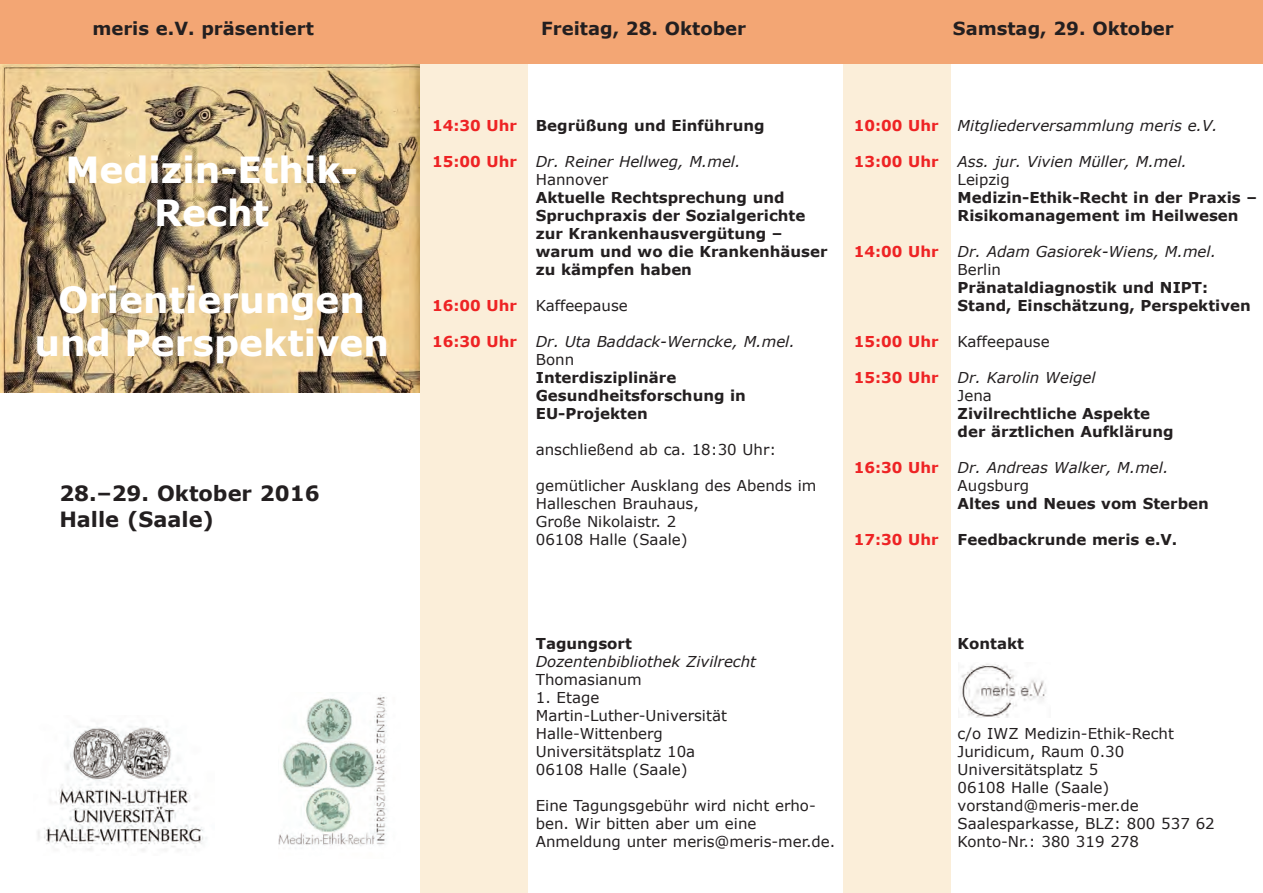
<style>
.page{position:relative;width:1263px;height:893px;background:#fff}
.page>*{position:absolute;margin:0;border:0;box-sizing:border-box;transform-origin:0 0}
.t1{font:700 36px/43.2px "Verdana";color:#fff;text-align:center}
.t2{font:700 21px/25.2px "Verdana";color:#231f20}
.t3{font:700 18px "Verdana";color:#231f20}
.t4{font:15px/18px "Verdana";color:#231f20}
.t5{font:700 15px/18px "Verdana";color:#231f20}
.t6{font:italic 15px "Verdana";color:#231f20}
.t7{font:700 15px "Verdana";color:#ee2324}
</style>
<div class="page">
<div style="left:421px;top:64px;width:107px;height:829px;background:#fbeed9"></div>
<img style="left:38px;top:726px;width:169px;height:125px">
<img style="left:278px;top:695px;width:109px;height:151px">
<div style="left:417px;top:0;width:426px;height:64px;background:#f3a674"></div>
<div style="left:843px;top:64px;width:107px;height:829px;background:#fbeed9"></div>
<div style="left:842px;top:0;width:421px;height:64px;background:#f3a674"></div>
<img style="left:0;top:65px;width:419px;height:327px">
<img style="left:958px;top:663px;width:89px;height:54px">
<div style="left:0;top:0;width:421px;height:64px;background:#f3a674"></div>
<p class="t3" style="left:92px;top:17px;width:223px">meris e.V. präsentiert</p>
<h1 class="t1" style="left:65px;top:147px;width:294px">Medizin-Ethik-<br>Recht</h1>
<h1 class="t1" style="left:35px;top:277px;width:356px">Orientierungen und Perspektiven</h1>
<h2 class="t2" style="left:59px;top:480px;width:262px">28.–29. Oktober 2016<br>Halle (Saale)</h2>
<p class="t3" style="left:541px;top:17px;width:207px">Freitag, 28. Oktober</p>
<p class="t3" style="left:953px;top:17px;width:222px">Samstag, 29. Oktober</p>
<p class="t7" style="left:432px;top:115px;width:86px">14:30 Uhr</p>
<p class="t7" style="left:432px;top:151px;width:86px">15:00 Uhr</p>
<p class="t7" style="left:432px;top:295px;width:86px">16:00 Uhr</p>
<p class="t7" style="left:432px;top:331px;width:86px">16:30 Uhr</p>
<p class="t5" style="left:536px;top:116px;width:230px">Begrüßung und Einführung</p>
<p class="t6" style="left:536px;top:151px;width:206px">Dr. Reiner Hellweg, M.mel.</p>
<p class="t4" style="left:536px;top:170px;width:74px">Hannover</p>
<p class="t5" style="left:536px;top:188px;width:293px">Aktuelle Rechtsprechung und<br>Spruchpraxis der Sozialgerichte zur Krankenhausvergütung – warum und wo die Krankenhäuser zu kämpfen haben</p>
<p class="t4" style="left:536px;top:296px;width:94px">Kaffeepause</p>
<p class="t6" style="left:536px;top:331px;width:261px">Dr. Uta Baddack-Werncke, M.mel.</p>
<p class="t4" style="left:536px;top:350px;width:40px">Bonn</p>
<p class="t5" style="left:536px;top:368px;width:212px">Interdisziplinäre<br>Gesundheitsforschung in<br>EU-Projekten</p>
<p class="t4" style="left:536px;top:440px;width:242px">anschließend ab ca. 18:30 Uhr:</p>
<p class="t4" style="left:536px;top:476px;width:282px">gemütlicher Ausklang des Abends im<br>Halleschen Brauhaus,<br>Große Nikolaistr. 2<br>06108 Halle (Saale)</p>
<p class="t7" style="left:854px;top:115px;width:86px">10:00 Uhr</p>
<p class="t7" style="left:854px;top:151px;width:86px">13:00 Uhr</p>
<p class="t7" style="left:854px;top:241px;width:86px">14:00 Uhr</p>
<p class="t7" style="left:854px;top:331px;width:86px">15:00 Uhr</p>
<p class="t7" style="left:854px;top:367px;width:86px">15:30 Uhr</p>
<p class="t7" style="left:854px;top:457px;width:86px">16:30 Uhr</p>
<p class="t7" style="left:854px;top:529px;width:86px">17:30 Uhr</p>
<p class="t6" style="left:958px;top:115px;width:262px">Mitgliederversammlung meris e.V.</p>
<p class="t6" style="left:958px;top:151px;width:231px">Ass. jur. Vivien Müller, M.mel.</p>
<p class="t4" style="left:958px;top:170px;width:54px">Leipzig</p>
<p class="t5" style="left:958px;top:188px;width:301px">Medizin-Ethik-Recht in der Praxis –<br>Risikomanagement im Heilwesen</p>
<p class="t6" style="left:958px;top:241px;width:260px">Dr. Adam Gasiorek-Wiens, M.mel.</p>
<p class="t4" style="left:958px;top:260px;width:45px">Berlin</p>
<p class="t5" style="left:958px;top:278px;width:295px">Pränataldiagnostik und NIPT:<br>Stand, Einschätzung, Perspektiven</p>
<p class="t4" style="left:958px;top:332px;width:94px">Kaffeepause</p>
<p class="t6" style="left:958px;top:367px;width:139px">Dr. Karolin Weigel</p>
<p class="t4" style="left:958px;top:386px;width:36px">Jena</p>
<p class="t5" style="left:958px;top:404px;width:218px">Zivilrechtliche Aspekte der ärztlichen Aufklärung</p>
<p class="t6" style="left:958px;top:457px;width:212px">Dr. Andreas Walker, M.mel.</p>
<p class="t4" style="left:958px;top:476px;width:73px">Augsburg</p>
<p class="t5" style="left:958px;top:494px;width:253px">Altes und Neues vom Sterben</p>
<p class="t5" style="left:958px;top:530px;width:221px">Feedbackrunde meris e.V.</p>
<p class="t5" style="left:536px;top:634px;width:98px">Tagungsort</p>
<p class="t6" style="left:536px;top:652px;width:222px">Dozentenbibliothek Zivilrecht</p>
<p class="t4" style="left:536px;top:670px;width:107px">Thomasianum</p>
<p class="t4" style="left:536px;top:688px;width:193px">1. Etage<br>Martin-Luther-Universität<br>Halle-Wittenberg<br>Universitätsplatz 10a<br>06108 Halle (Saale)</p>
<p class="t4" style="left:536px;top:796px;width:301px">Eine Tagungsgebühr wird nicht erho&shy;ben. Wir bitten aber um eine<br>Anmeldung unter meris@meris-mer.de.</p>
<p class="t5" style="left:958px;top:634px;width:68px">Kontakt</p>
<p class="t4" style="left:958px;top:724px;width:259px">c/o IWZ Medizin-Ethik-Recht<br>Juridicum, Raum 0.30<br>Universitätsplatz 5<br>06108 Halle (Saale) vorstand@meris-mer.de<br>Saalesparkasse, BLZ: 800 537 62<br>Konto-Nr.: 380 319 278</p>
</div>
